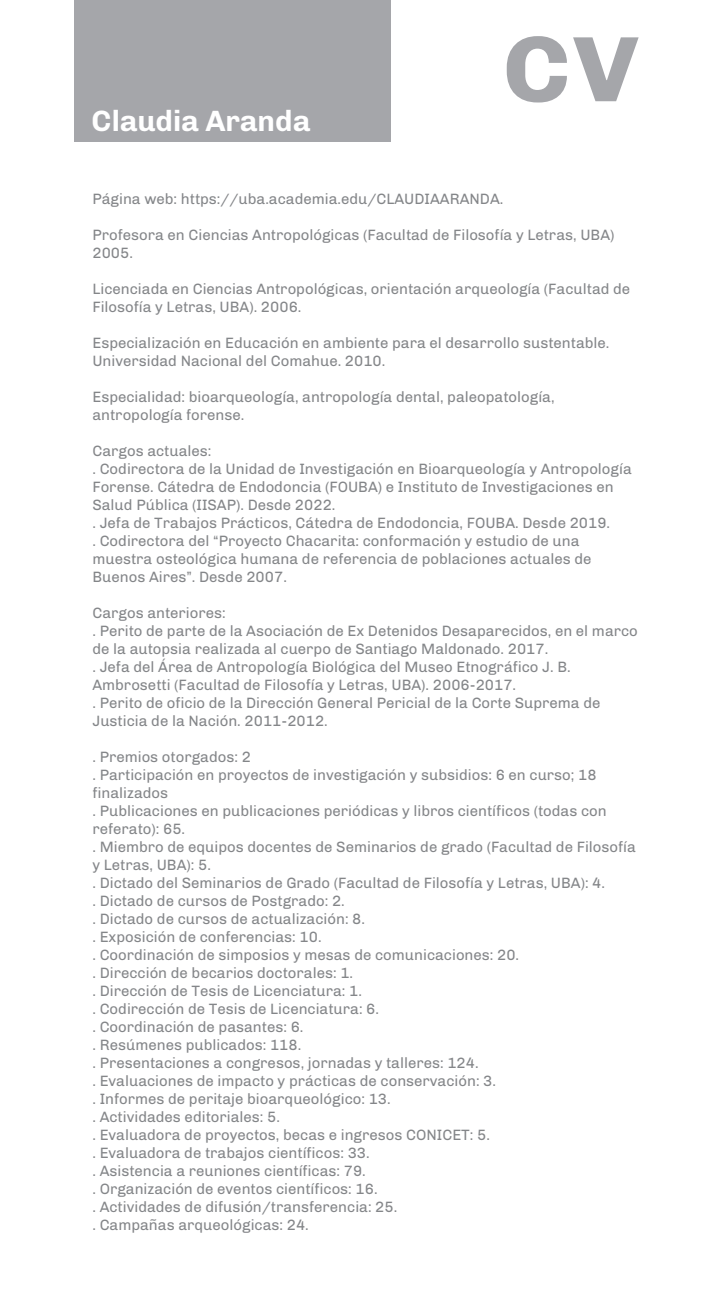
<style>
.page{position:relative;width:712px;height:1305px;background:#fff}
.page>*{position:absolute;margin:0;border:0;box-sizing:border-box;transform-origin:0 0}
.t1{font:700 125px "Chivo";color:#a5a6aa}
.t2{font:700 29.38px "Chivo";color:#fff}
.t3{font:15px/18px "Chivo";color:#848689}
</style>
<div class="page">
<div style="left:75px;top:0;width:316px;height:142px;background:#a5a6aa"></div>
<h2 class="t2" style="left:91px;top:103px;width:220px">Claudia Aranda</h2>
<h1 class="t1" style="left:501px;top:-15px;width:139px">cv</h1>
<p class="t3" style="left:92px;top:190px;width:412px">Página web: https://uba.academia.edu/CLAUDIAARANDA.</p>
<p class="t3" style="left:92px;top:226px;width:523px">Profesora en Ciencias Antropológicas (Facultad de Filosofía y Letras, UBA)<br>2005.</p>
<p class="t3" style="left:92px;top:280px;width:539px">Licenciada en Ciencias Antropológicas, orientación arqueología (Facultad de<br>Filosofía y Letras, UBA). 2006.</p>
<p class="t3" style="left:92px;top:334px;width:518px">Especialización en Educación en ambiente para el desarrollo sustentable.<br>Universidad Nacional del Comahue. 2010.</p>
<p class="t3" style="left:92px;top:388px;width:463px">Especialidad: bioarqueología, antropología dental, paleopatología, antropología forense.</p>
<p class="t3" style="left:92px;top:442px;width:540px">Cargos actuales:<br>. Codirectora de la Unidad de Investigación en Bioarqueología y Antropología Forense. Cátedra de Endodoncia (FOUBA) e Instituto de Investigaciones en Salud Pública (IISAP). Desde 2022.<br>. Jefa de Trabajos Prácticos, Cátedra de Endodoncia, FOUBA. Desde 2019.<br>. Codirectora del “Proyecto Chacarita: conformación y estudio de una muestra osteológica humana de referencia de poblaciones actuales de Buenos Aires”. Desde 2007.</p>
<p class="t3" style="left:92px;top:604px;width:546px">Cargos anteriores:<br>. Perito de parte de la Asociación de Ex Detenidos Desaparecidos, en el marco de la autopsia realizada al cuerpo de Santiago Maldonado. 2017.<br>. Jefa del Área de Antropología Biológica del Museo Etnográfico J. B.<br>Ambrosetti (Facultad de Filosofía y Letras, UBA). 2006-2017.<br>. Perito de oficio de la Dirección General Pericial de la Corte Suprema de Justicia de la Nación. 2011-2012.</p>
<p class="t3" style="left:92px;top:748px;width:544px">. Premios otorgados: 2<br>. Participación en proyectos de investigación y subsidios: 6 en curso; 18 finalizados<br>. Publicaciones en publicaciones periódicas y libros científicos (todas con referato): 65.<br>. Miembro de equipos docentes de Seminarios de grado (Facultad de Filosofía y Letras, UBA): 5.<br>. Dictado del Seminarios de Grado (Facultad de Filosofía y Letras, UBA): 4.<br>. Dictado de cursos de Postgrado: 2.<br>. Dictado de cursos de actualización: 8.<br>. Exposición de conferencias: 10.<br>. Coordinación de simposios y mesas de comunicaciones: 20.<br>. Dirección de becarios doctorales: 1.<br>. Dirección de Tesis de Licenciatura: 1.<br>. Codirección de Tesis de Licenciatura: 6.<br>. Coordinación de pasantes: 6.<br>. Resúmenes publicados: 118.<br>. Presentaciones a congresos, jornadas y talleres: 124.<br>. Evaluaciones de impacto y prácticas de conservación: 3.<br>. Informes de peritaje bioarqueológico: 13.<br>. Actividades editoriales: 5.<br>. Evaluadora de proyectos, becas e ingresos CONICET: 5.<br>. Evaluadora de trabajos científicos: 33.<br>. Asistencia a reuniones científicas: 79.<br>. Organización de eventos científicos: 16.<br>. Actividades de difusión/transferencia: 25.<br>. Campañas arqueológicas: 24.</p>
</div>
